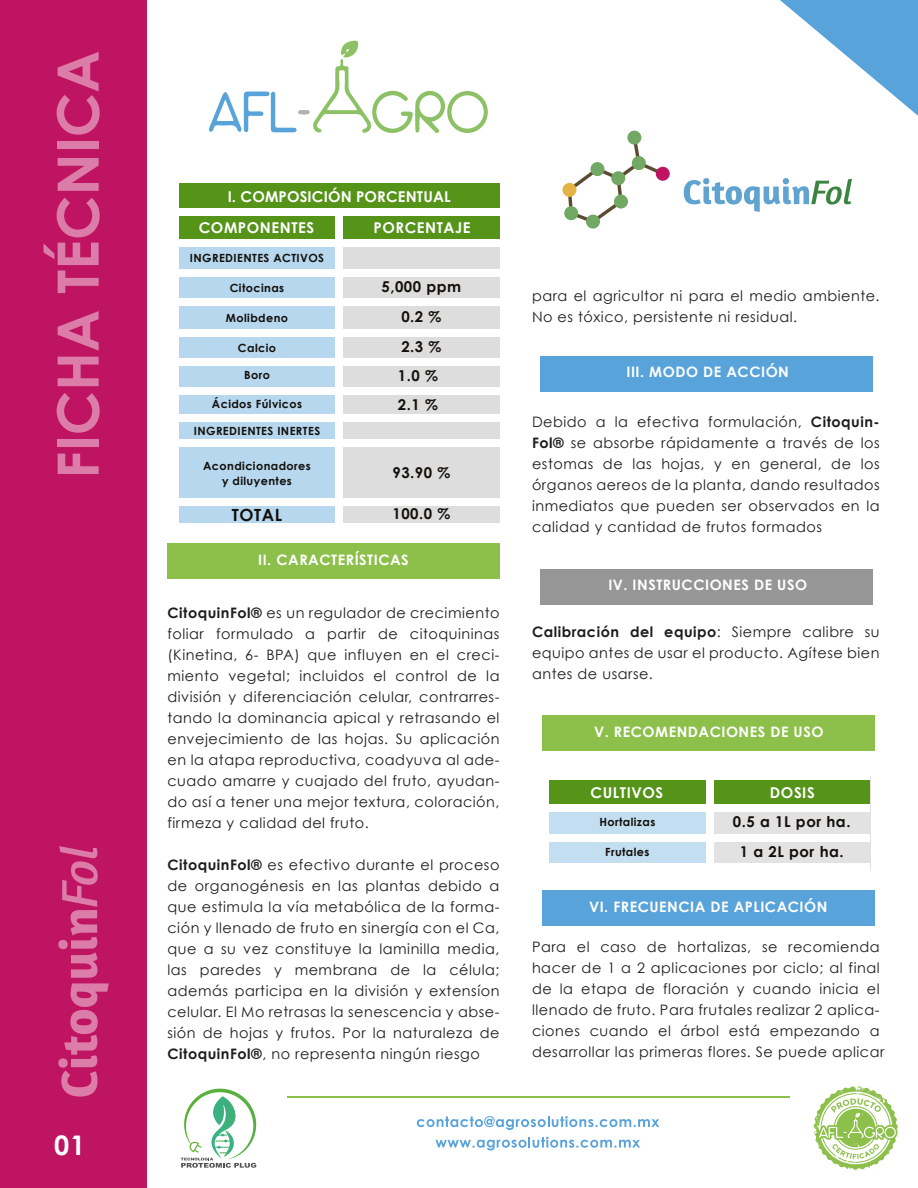
<style>
.page{position:relative;width:918px;height:1188px;background:#fff}
.page>*{position:absolute;margin:0;border:0;box-sizing:border-box;transform-origin:0 0}
.t1{font:700 27px "Century Gothic";color:#fff}
.t2{font:700 16.8px "Century Gothic";letter-spacing:.035em;color:#12100b}
.t3{font:700 14.85px/30px "Century Gothic";letter-spacing:.035em;color:#12100b;text-align:center}
.t4{font:700 14.85px/31.8px "Century Gothic";letter-spacing:.01em;color:#fff}
.t5{font:700 14.85px "Century Gothic";letter-spacing:.035em;color:#fff}
.t6{font:14.4px/21px "Century Gothic";letter-spacing:.035em;color:#1d1d1b;text-align:justify}
.t7{font:700 14.4px "Century Gothic";letter-spacing:.035em;color:#fff}
.t8{font:700 11.25px/15.1px "Century Gothic";letter-spacing:.035em;color:#12100b;text-align:center}
.s1{font-weight:700}
</style>
<div class="page">
<div style="left:167px;top:543px;width:333px;height:36px;background:#8cc04a"></div>
<div style="left:0;top:0;width:146px;height:1188px;background:#bf1462"></div>
<hr style="left:287px;top:1096px;width:503px;height:2px;background:#8cc04a">
<svg style="left:417px;top:1116px;width:242px;height:14px"></svg>
<svg style="left:436px;top:1137px;width:204px;height:14px"></svg>
<div style="left:541px;top:356px;width:332px;height:35px;background:#58a3da"></div>
<svg style="left:780px;top:0;width:138px;height:116px"></svg>
<div style="left:541px;top:569px;width:332px;height:35px;background:#969696"></div>
<svg style="left:181px;top:1089px;width:75px;height:79px"></svg>
<svg style="left:814px;top:1086px;width:84px;height:84px"></svg>
<svg style="left:209px;top:40px;width:279px;height:93px"></svg>
<svg style="left:58px;top:454px;width:41px;height:20px"></svg>
<div style="left:58px;top:439px;width:41px;height:8px;background:#db7da8"></div>
<svg style="left:57px;top:393px;width:43px;height:40px"></svg>
<svg style="left:58px;top:357px;width:41px;height:29px"></svg>
<svg style="left:58px;top:311px;width:41px;height:40px"></svg>
<svg style="left:44px;top:243px;width:55px;height:50px"></svg>
<svg style="left:57px;top:198px;width:43px;height:39px"></svg>
<svg style="left:58px;top:158px;width:41px;height:33px"></svg>
<div style="left:58px;top:141px;width:41px;height:8px;background:#db7da8"></div>
<svg style="left:57px;top:52px;width:43px;height:83px"></svg>
<div style="left:543px;top:716px;width:332px;height:35px;background:#8cc04a"></div>
<div style="left:336px;top:184px;width:164px;height:339px;background:#dcdddc"></div>
<div style="left:179px;top:184px;width:160px;height:339px;background:#b7d7ef"></div>
<div style="left:179px;top:183px;width:321px;height:57px;background:#559319"></div>
<div style="left:179px;top:208px;width:321px;height:8px;background:#fff"></div>
<div style="left:179px;top:240px;width:321px;height:7px;background:#fff"></div>
<div style="left:179px;top:269px;width:321px;height:8px;background:#fff"></div>
<div style="left:179px;top:329px;width:321px;height:7px;background:#fff"></div>
<div style="left:179px;top:358px;width:321px;height:7px;background:#fff"></div>
<div style="left:179px;top:387px;width:321px;height:7px;background:#fff"></div>
<div style="left:336px;top:212px;width:7px;height:311px;background:#fff"></div>
<div style="left:179px;top:439px;width:321px;height:8px;background:#fff"></div>
<div style="left:179px;top:414px;width:321px;height:7px;background:#fff"></div>
<div style="left:179px;top:498px;width:321px;height:7px;background:#fff"></div>
<div style="left:179px;top:298px;width:321px;height:7px;background:#fff"></div>
<div style="left:706px;top:776px;width:164px;height:95px;background:#e2e2e2"></div>
<div style="left:549px;top:776px;width:161px;height:95px;background:#c3def1"></div>
<div style="left:549px;top:776px;width:321px;height:28px;background:#559319"></div>
<div style="left:549px;top:773px;width:321px;height:7px;background:#fff"></div>
<div style="left:549px;top:804px;width:321px;height:8px;background:#fff"></div>
<div style="left:549px;top:834px;width:321px;height:7px;background:#fff"></div>
<div style="left:549px;top:864px;width:321px;height:7px;background:#fff"></div>
<div style="left:706px;top:780px;width:7px;height:84px;background:#fff"></div>
<div style="left:542px;top:890px;width:332px;height:36px;background:#58a3da"></div>
<svg style="left:684px;top:178px;width:168px;height:34px"></svg>
<svg style="left:568px;top:137px;width:95px;height:84px"></svg>
<div style="left:627px;top:131px;width:14px;height:14px;background:#71a864;border-radius:50%"></div>
<div style="left:632px;top:156px;width:14px;height:14px;background:#71a864;border-radius:50%"></div>
<div style="left:590px;top:162px;width:14px;height:14px;background:#71a864;border-radius:50%"></div>
<div style="left:564px;top:206px;width:14px;height:14px;background:#71a864;border-radius:50%"></div>
<div style="left:586px;top:215px;width:14px;height:14px;background:#71a864;border-radius:50%"></div>
<div style="left:611px;top:171px;width:14px;height:14px;background:#71a864;border-radius:50%"></div>
<div style="left:614px;top:195px;width:14px;height:14px;background:#71a864;border-radius:50%"></div>
<div style="left:656px;top:167px;width:14px;height:14px;background:#bf1462;border-radius:50%"></div>
<div style="left:562px;top:183px;width:14px;height:14px;background:#e4b344;border-radius:50%"></div>
<svg style="left:58px;top:846px;width:51px;height:251px"></svg>
<h1 class="t1" style="left:54px;top:1125px;width:33px">01</h1>
<p class="t4" style="left:199px;top:180px;width:253px;text-indent:29px">I. COMPOSICIÓN PORCENTUAL<br>COMPONENTES</p>
<p class="t5" style="left:374px;top:217px;width:99px">PORCENTAJE</p>
<p class="t8" style="left:190px;top:249px;width:136px">INGREDIENTES ACTIVOS</p>
<p class="t8" style="left:230px;top:280px;width:56px">Citocinas</p>
<p class="t8" style="left:226px;top:310px;width:64px">Molibdeno</p>
<p class="t8" style="left:238px;top:340px;width:40px">Calcio</p>
<p class="t8" style="left:244px;top:367px;width:27px">Boro</p>
<p class="t8" style="left:212px;top:396px;width:92px">Ácidos Fúlvicos</p>
<p class="t8" style="left:194px;top:423px;width:128px">INGREDIENTES INERTES</p>
<p class="t8" style="left:203px;top:457px;width:109px">Acondicionadores y diluyentes</p>
<p class="t2" style="left:232px;top:502px;width:52px">TOTAL</p>
<p class="t3" style="left:381px;top:271px;width:81px">5,000 ppm</p>
<p class="t3" style="left:401px;top:301px;width:42px">0.2 %</p>
<p class="t3" style="left:401px;top:331px;width:42px">2.3 %</p>
<p class="t3" style="left:398px;top:360px;width:42px">1.0 %</p>
<p class="t3" style="left:398px;top:389px;width:42px">2.1 %</p>
<p class="t3" style="left:392px;top:457px;width:59px">93.90 %</p>
<p class="t3" style="left:392px;top:498px;width:59px">100.0 %</p>
<p class="t7" style="left:258px;top:549px;width:152px">II. CARACTERÍSTICAS</p>
<p class="t6" style="left:167px;top:602px;width:334px"><span class="s1">CitoquinFol®</span> es un regulador de crecimiento foliar formulado a partir de citoquininas (Kinetina, 6- BPA) que influyen en el creci&shy;miento vegetal; incluidos el control de la división y diferenciación celular, contrarres&shy;tando la dominancia apical y retrasando el envejecimiento de las hojas. Su aplicación en la atapa reproductiva, coadyuva al ade&shy;cuado amarre y cuajado del fruto, ayudan&shy;do así a tener una mejor textura, coloración, firmeza y calidad del fruto.</p>
<p class="t6" style="left:167px;top:854px;width:334px"><span class="s1">CitoquinFol®</span> es efectivo durante el proceso de organogénesis en las plantas debido a que estimula la vía metabólica de la forma&shy;ción y llenado de fruto en sinergía con el Ca, que a su vez constituye la laminilla media, las paredes y membrana de la célula; además participa en la división y extensíon celular. El Mo retrasas la senescencia y abse&shy;sión de hojas y frutos. Por la naturaleza de <span class="s1">CitoquinFol®</span>, no representa ningún riesgo</p>
<p class="t6" style="left:532px;top:285px;width:349px">para el agricultor ni para el medio ambiente.<br>No es tóxico, persistente ni residual.</p>
<p class="t7" style="left:627px;top:361px;width:164px">III. MODO DE ACCIÓN</p>
<p class="t6" style="left:532px;top:411px;width:349px">Debido a la efectiva formulación, <span class="s1">Citoquin-Fol®</span> se absorbe rápidamente a través de los estomas de las hojas, y en general, de los órganos aereos de la planta, dando resultados inmediatos que pueden ser observados en la calidad y cantidad de frutos formados</p>
<p class="t7" style="left:608px;top:574px;width:200px">IV. INSTRUCCIONES DE USO</p>
<p class="t6" style="left:532px;top:621px;width:349px"><span class="s1">Calibración del equipo</span>: Siempre calibre su equipo antes de usar el producto. Agítese bien antes de usarse.</p>
<p class="t7" style="left:594px;top:721px;width:231px">V. RECOMENDACIONES DE USO</p>
<p class="t5" style="left:591px;top:781px;width:74px">CULTIVOS</p>
<p class="t5" style="left:770px;top:781px;width:46px">DOSIS</p>
<p class="t3" style="left:733px;top:806px;width:119px">0.5 a 1L por ha.<br>1 a 2L por ha.</p>
<p class="t8" style="left:599px;top:814px;width:57px">Hortalizas</p>
<p class="t8" style="left:605px;top:844px;width:46px">Frutales</p>
<p class="t7" style="left:589px;top:896px;width:240px">VI. FRECUENCIA DE APLICACIÓN</p>
<p class="t6" style="left:532px;top:936px;width:354px;text-align:left">Para el caso de hortalizas, se recomienda hacer de 1 a 2 aplicaciones por ciclo; al final de la etapa de floración y cuando inicia el llenado de fruto. Para frutales realizar 2 aplica&shy;ciones cuando el árbol está empezando a desarrollar las primeras flores. Se puede aplicar</p>
</div>
